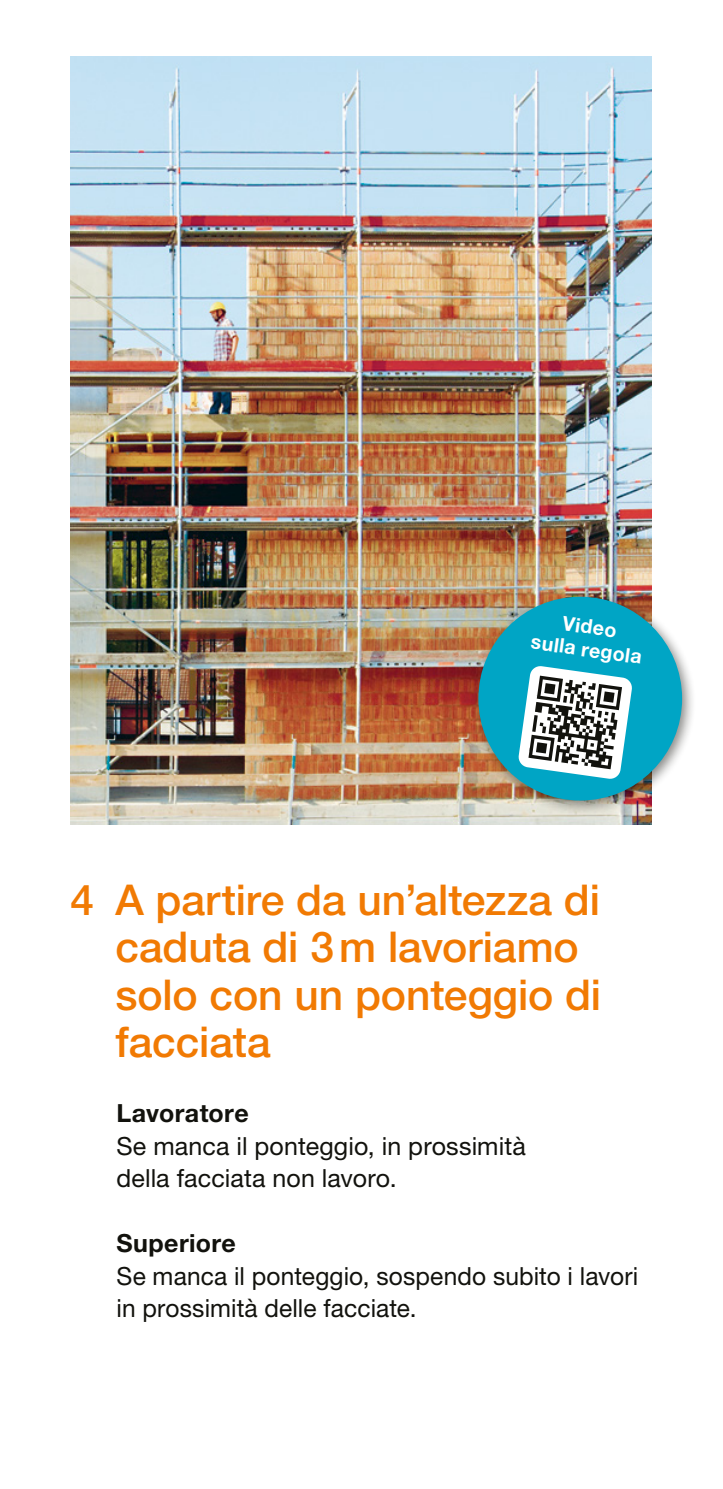
<style>
.page{position:relative;width:723px;height:1489px;background:#fff}
.page>*{position:absolute;margin:0;border:0;box-sizing:border-box;transform-origin:0 0}
.t1{font:500 42.5px/47.5px "Helvetica Neue LT Std";color:#f17a03}
.t2{font:25px/32.5px "Helvetica Neue LT Std";letter-spacing:.005em;color:#12120d}
.t3{font:700 25px "Helvetica Neue LT Std";letter-spacing:.015em;color:#12120d}
.t4{font:700 20px/22.8px "Helvetica Neue LT Std";color:#fff;text-align:center}
</style>
<div class="page">
<img style="left:71px;top:57px;width:581px;height:767px">
<div style="left:470px;top:588px;width:226px;height:226px;background:#12120d;opacity:.5"></div>
<div style="left:478px;top:596px;width:204px;height:204px;background:#00a5c5;border-radius:50%"></div>
<svg style="left:518px;top:666px;width:114px;height:113px"></svg>
<p class="t4" style="left:536px;top:607px;width:113px;rotate:8deg">Video<br>sulla regola</p>
<h1 class="t1" style="left:115px;top:875px;width:487px;text-indent:-45px">4 A partire da un’altezza di caduta di 3m lavoriamo solo con un ponteggio di facciata</h1>
<p class="t3" style="left:117px;top:1097px;width:134px">Lavoratore</p>
<p class="t2" style="left:117px;top:1129px;width:411px">Se manca il ponteggio, in prossimità della facciata non lavoro.</p>
<p class="t3" style="left:117px;top:1227px;width:121px">Superiore</p>
<p class="t2" style="left:117px;top:1259px;width:523px">Se manca il ponteggio, sospendo subito i lavori in prossimità delle facciate.</p>
</div>
